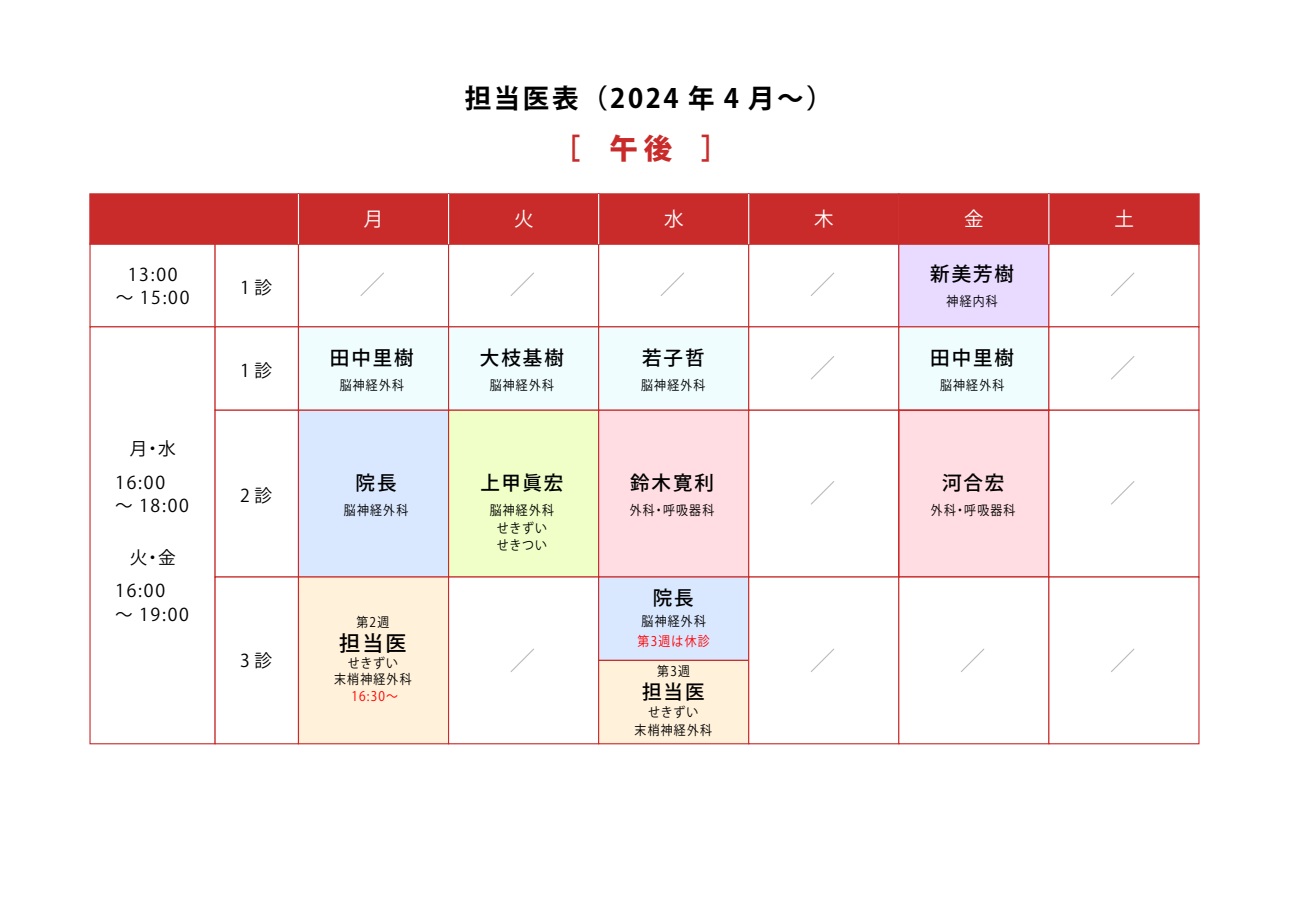
<style>
.page{position:relative;width:1289px;height:919px;background:#fff}
.page>*{position:absolute;margin:0;border:0;box-sizing:border-box;transform-origin:0 0}
.t1{font:800 28.5px "Koz Go Pr 6 N";color:#c92b2b}
.t2{font:700 26.4px "Koz Go Pr 6 N";letter-spacing:.1em;color:#000}
.t3{font:500 21px "Koz Go Pr 6 N";color:#000}
.t4{font:500 19.5px "Koz Go Pr 6 N";letter-spacing:.1em;color:#000}
.t5{font:19.5px "Koz Go Pr 6 N";color:#fff}
.t6{font:17.7px/33.3px "Koz Go Pr 6 N";letter-spacing:.1em;color:#000}
.t7{font:13.2px/17.7px "Koz Go Pr 6 N";letter-spacing:.1em;color:#000;text-align:center;scale:.9 1}
.t8{font:13.2px "Koz Go Pr 6 N";letter-spacing:.1em;color:#f00;scale:.9 1}
</style>
<div class="page">
<div style="left:298px;top:243px;width:151px;height:84px;background:#fff;border:1px solid #c92b2b"></div>
<div style="left:448px;top:243px;width:151px;height:84px;background:#fff;border:1px solid #c92b2b"></div>
<div style="left:598px;top:243px;width:151px;height:84px;background:#fff;border:1px solid #c92b2b"></div>
<div style="left:748px;top:243px;width:151px;height:84px;background:#fff;border:1px solid #c92b2b"></div>
<div style="left:898px;top:243px;width:151px;height:84px;background:#e9daff;border:1px solid #c92b2b"></div>
<div style="left:1048px;top:243px;width:151px;height:84px;background:#fff;border:1px solid #c92b2b"></div>
<div style="left:89px;top:326px;width:127px;height:418px;background:#fff;border:1px solid #c92b2b"></div>
<div style="left:214px;top:326px;width:85px;height:85px;background:#fff;border:1px solid #c92b2b"></div>
<div style="left:298px;top:326px;width:151px;height:85px;background:#effdff;border:1px solid #c92b2b"></div>
<div style="left:448px;top:326px;width:151px;height:85px;background:#effdff;border:1px solid #c92b2b"></div>
<div style="left:598px;top:326px;width:151px;height:85px;background:#effdff;border:1px solid #c92b2b"></div>
<div style="left:748px;top:326px;width:151px;height:85px;background:#fff;border:1px solid #c92b2b"></div>
<div style="left:898px;top:326px;width:151px;height:85px;background:#effdff;border:1px solid #c92b2b"></div>
<div style="left:1048px;top:326px;width:151px;height:85px;background:#fff;border:1px solid #c92b2b"></div>
<div style="left:214px;top:409px;width:85px;height:168px;background:#fff"></div>
<div style="left:298px;top:409px;width:151px;height:168px;background:#dae8ff;border:1px solid #c92b2b"></div>
<div style="left:448px;top:409px;width:151px;height:168px;background:#efffc7;border:1px solid #c92b2b"></div>
<div style="left:598px;top:409px;width:151px;height:168px;background:#ffdde3;border:1px solid #c92b2b"></div>
<div style="left:748px;top:409px;width:151px;height:168px;background:#fff;border:1px solid #c92b2b"></div>
<div style="left:898px;top:409px;width:151px;height:168px;background:#ffdde3;border:2px solid #c92b2b"></div>
<div style="left:1048px;top:409px;width:151px;height:168px;background:#fff;border:1px solid #c92b2b"></div>
<div style="left:214px;top:576px;width:85px;height:168px;background:#fff;border:1px solid #c92b2b"></div>
<div style="left:298px;top:576px;width:151px;height:168px;background:#fff1da;border:1px solid #c92b2b"></div>
<div style="left:448px;top:576px;width:151px;height:168px;background:#fff;border:1px solid #c92b2b"></div>
<div style="left:598px;top:576px;width:151px;height:85px;background:#dae8ff;border:1px solid #c92b2b"></div>
<div style="left:598px;top:659px;width:151px;height:85px;background:#fff1da;border:1px solid #c92b2b"></div>
<div style="left:748px;top:576px;width:151px;height:168px;background:#fff;border:1px solid #c92b2b"></div>
<div style="left:898px;top:576px;width:151px;height:168px;background:#fff;border:1px solid #c92b2b"></div>
<div style="left:1048px;top:576px;width:151px;height:168px;background:#fff;border:1px solid #c92b2b"></div>
<div style="left:89px;top:193px;width:210px;height:52px;background:#c92b2b;border:2px solid #c92b2b"></div>
<div style="left:298px;top:193px;width:151px;height:52px;background:#c92b2b;border:2px solid #c92b2b"></div>
<div style="left:448px;top:193px;width:151px;height:52px;background:#c92b2b;border:2px solid #c92b2b"></div>
<div style="left:598px;top:193px;width:151px;height:52px;background:#c92b2b;border:2px solid #c92b2b"></div>
<div style="left:748px;top:193px;width:151px;height:52px;background:#c92b2b;border:2px solid #c92b2b"></div>
<div style="left:1048px;top:193px;width:151px;height:52px;background:#c92b2b;border:2px solid #c92b2b"></div>
<div style="left:898px;top:193px;width:151px;height:52px;background:#c92b2b;border:2px solid #c92b2b"></div>
<hr style="left:298px;top:194px;width:1px;height:50px;background:#fff">
<hr style="left:448px;top:194px;width:1px;height:50px;background:#fff">
<hr style="left:598px;top:194px;width:1px;height:50px;background:#fff">
<hr style="left:748px;top:194px;width:1px;height:50px;background:#fff">
<hr style="left:1048px;top:194px;width:1px;height:50px;background:#fff">
<svg style="left:1111px;top:272px;width:24px;height:24px"></svg>
<svg style="left:810px;top:272px;width:24px;height:24px"></svg>
<svg style="left:660px;top:272px;width:24px;height:24px"></svg>
<svg style="left:510px;top:272px;width:24px;height:24px"></svg>
<svg style="left:360px;top:272px;width:24px;height:24px"></svg>
<svg style="left:1111px;top:356px;width:24px;height:24px"></svg>
<svg style="left:811px;top:356px;width:24px;height:24px"></svg>
<svg style="left:1111px;top:481px;width:24px;height:24px"></svg>
<svg style="left:811px;top:481px;width:24px;height:24px"></svg>
<svg style="left:1111px;top:648px;width:24px;height:24px"></svg>
<svg style="left:810px;top:648px;width:24px;height:24px"></svg>
<svg style="left:961px;top:648px;width:24px;height:24px"></svg>
<svg style="left:510px;top:648px;width:24px;height:24px"></svg>
<h3 class="t6" style="left:116px;top:263px;width:75px;line-height:23.5px;text-align:center">13:00<br>～ 15:00</h3>
<h3 class="t6" style="left:115px;top:432px;width:62px;text-indent:14px">月・水<br>16:00</h3>
<h3 class="t6" style="left:115px;top:489px;width:75px">～ 18:00</h3>
<h3 class="t6" style="left:115px;top:541px;width:62px;text-indent:14px">火・金<br>16:00</h3>
<h3 class="t6" style="left:115px;top:597px;width:75px">～ 19:00</h3>
<h3 class="t6" style="left:240px;top:271px;width:33px">1診</h3>
<h3 class="t6" style="left:240px;top:354px;width:33px">1診</h3>
<h3 class="t6" style="left:240px;top:479px;width:33px">2診</h3>
<h3 class="t6" style="left:240px;top:644px;width:33px">3診</h3>
<h2 class="t2" style="left:464px;top:83px;width:370px">担当医表（2024 年 4 月～）</h2>
<h1 class="t1" style="left:552px;top:132px;width:179px">［ 午後 ］</h1>
<h3 class="t5" style="left:364px;top:208px;width:21px">月</h3>
<h3 class="t5" style="left:514px;top:208px;width:21px">火</h3>
<h3 class="t5" style="left:664px;top:208px;width:21px">水</h3>
<h3 class="t5" style="left:814px;top:208px;width:21px">木</h3>
<h3 class="t5" style="left:964px;top:208px;width:21px">金</h3>
<h3 class="t5" style="left:1114px;top:208px;width:21px">土</h3>
<h3 class="t4" style="left:330px;top:346px;width:85px">田中里樹</h3>
<p class="t7" style="left:340px;top:376px;width:73px">脳神経外科</p>
<h3 class="t4" style="left:355px;top:471px;width:42px">院長</h3>
<p class="t7" style="left:344px;top:501px;width:73px">脳神経外科</p>
<p class="t7" style="left:356px;top:613px;width:38px">第2週</p>
<h3 class="t3" style="left:339px;top:631px;width:69px">担当医</h3>
<p class="t7" style="left:334px;top:654px;width:87px;line-height:16.5px">せきずい<br>末梢神経外科</p>
<p class="t8" style="left:351px;top:688px;width:53px">16:30～</p>
<h3 class="t4" style="left:480px;top:346px;width:85px">大枝基樹</h3>
<p class="t7" style="left:490px;top:376px;width:73px">脳神経外科</p>
<h3 class="t4" style="left:480px;top:471px;width:85px">上甲眞宏</h3>
<p class="t7" style="left:490px;top:501px;width:73px">脳神経外科せきずいせきつい</p>
<h3 class="t4" style="left:642px;top:346px;width:64px">若子哲</h3>
<p class="t7" style="left:641px;top:376px;width:73px">脳神経外科</p>
<h3 class="t4" style="left:630px;top:471px;width:85px">鈴木寛利</h3>
<p class="t7" style="left:629px;top:501px;width:95px">外科・呼吸器科</p>
<h3 class="t4" style="left:652px;top:586px;width:42px">院長</h3>
<p class="t7" style="left:641px;top:612px;width:73px">脳神経外科</p>
<p class="t8" style="left:637px;top:633px;width:82px">第3週は休診</p>
<p class="t7" style="left:657px;top:663px;width:38px">第3週</p>
<h3 class="t4" style="left:642px;top:680px;width:64px">担当医</h3>
<p class="t7" style="left:634px;top:703px;width:87px">せきずい<br>末梢神経外科</p>
<h3 class="t4" style="left:930px;top:263px;width:85px">新美芳樹</h3>
<p class="t7" style="left:946px;top:293px;width:58px">神経内科</p>
<h3 class="t4" style="left:930px;top:346px;width:85px">田中里樹</h3>
<p class="t7" style="left:940px;top:376px;width:73px">脳神経外科</p>
<h3 class="t4" style="left:942px;top:471px;width:64px">河合宏</h3>
<p class="t7" style="left:930px;top:501px;width:95px">外科・呼吸器科</p>
</div>
